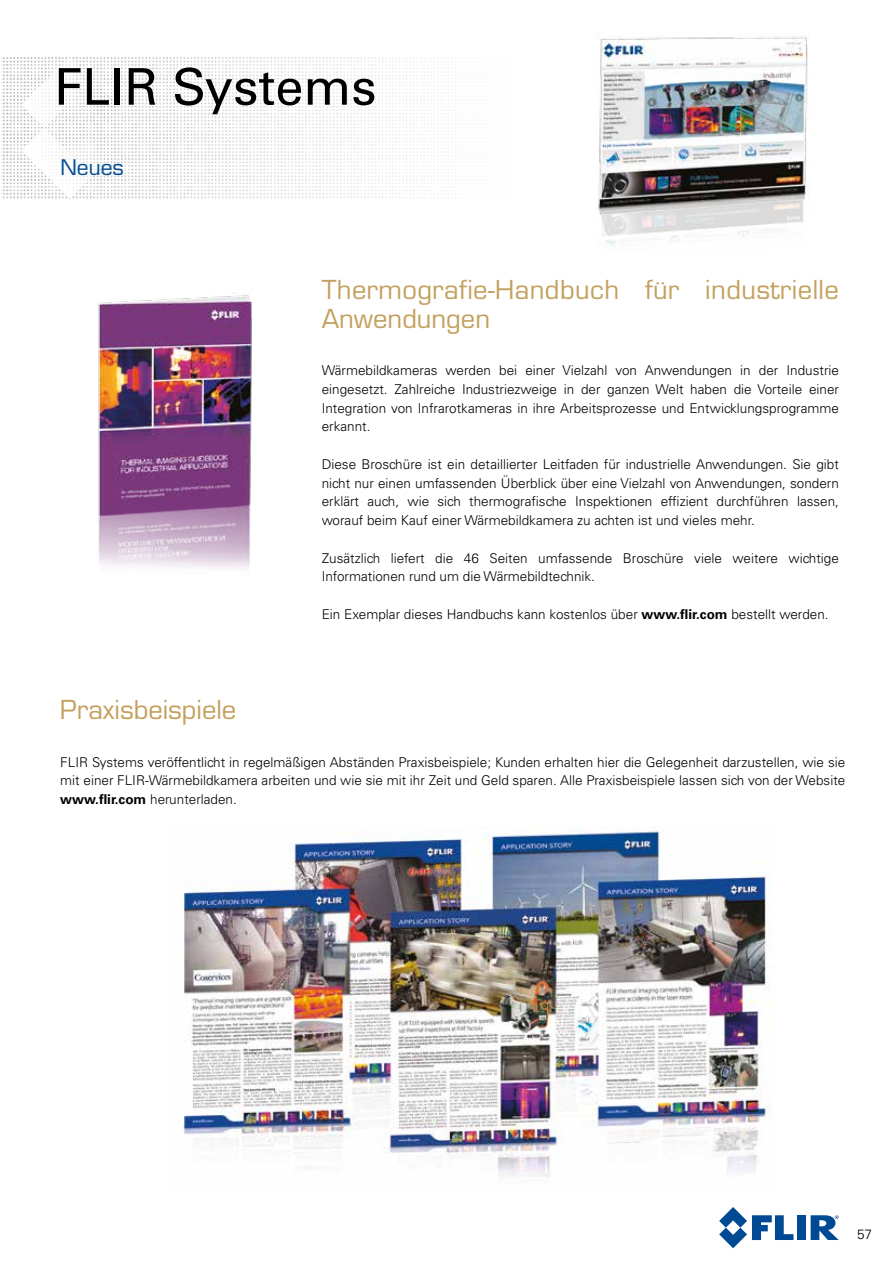
<style>
.page{position:relative;width:893px;height:1263px;background:#fff}
.page>*{position:absolute;margin:0;border:0;box-sizing:border-box;transform-origin:0 0}
.t1{font:50.7px "Univers LT Std";color:#000}
.t2{font:25.5px/28.5px "Eurostile LT Std";letter-spacing:.015em;color:#c3a05e}
.t3{font:21px "Eurostile LT Std";color:#004b93}
.t4{font:300 13.5px/18.8px "Univers LT Std";color:#000;text-align:justify}
.s1{font-weight:700}
</style>
<div class="page">
<div style="left:797px;top:1215px;width:9px;height:25px;background:#004a93"></div>
<svg style="left:719px;top:1207px;width:74px;height:41px"></svg>
<svg style="left:811px;top:1215px;width:28px;height:25px"></svg>
<img style="left:1px;top:57px;width:434px;height:142px">
<img style="left:98px;top:293px;width:154px;height:276px">
<img style="left:598px;top:36px;width:211px;height:210px">
<img style="left:183px;top:826px;width:589px;height:351px">
<h1 class="t1" style="left:54px;top:57px;width:324px">FLIR Systems</h1>
<h3 class="t3" style="left:60px;top:155px;width:65px">Neues</h3>
<h2 class="t2" style="left:322px;top:276px;width:519px">Thermografie-Handbuch für industrielle<br>Anwendungen</h2>
<p class="t4" style="left:322px;top:361px;width:519px">Wärmebildkameras werden bei einer Vielzahl von Anwendungen in der Industrie eingesetzt. Zahlreiche Industriezweige in der ganzen Welt haben die Vorteile einer Integration von Infrarotkameras in ihre Arbeitsprozesse und Entwicklungsprogramme erkannt.</p>
<p class="t4" style="left:322px;top:455px;width:519px">Diese Broschüre ist ein detaillierter Leitfaden für industrielle Anwendungen. Sie gibt nicht nur einen umfassenden Überblick über eine Vielzahl von Anwendungen, sondern erklärt auch, wie sich thermografische Inspektionen effizient durchführen lassen, worauf beim Kauf einer Wärmebildkamera zu achten ist und vieles mehr.</p>
<p class="t4" style="left:322px;top:548px;width:519px">Zusätzlich liefert die 46 Seiten umfassende Broschüre viele weitere wichtige<br>Informationen rund um die Wärmebildtechnik.</p>
<p class="t4" style="left:322px;top:605px;width:508px">Ein Exemplar dieses Handbuchs kann kostenlos über <span class="s1">www.flir.com</span> bestellt werden.</p>
<h2 class="t2" style="left:60px;top:696px;width:178px">Praxisbeispiele</h2>
<p class="t4" style="left:60px;top:752px;width:786px">FLIR Systems veröffentlicht in regelmäßigen Abständen Praxisbeispiele; Kunden erhalten hier die Gelegenheit darzustellen, wie sie mit einer FLIR-Wärmebildkamera arbeiten und wie sie mit ihr Zeit und Geld sparen. Alle Praxisbeispiele lassen sich von der Website <span class="s1">www.flir.com</span> herunterladen.</p>
<p class="t4" style="left:857px;top:1224px;width:17px">57</p>
</div>
